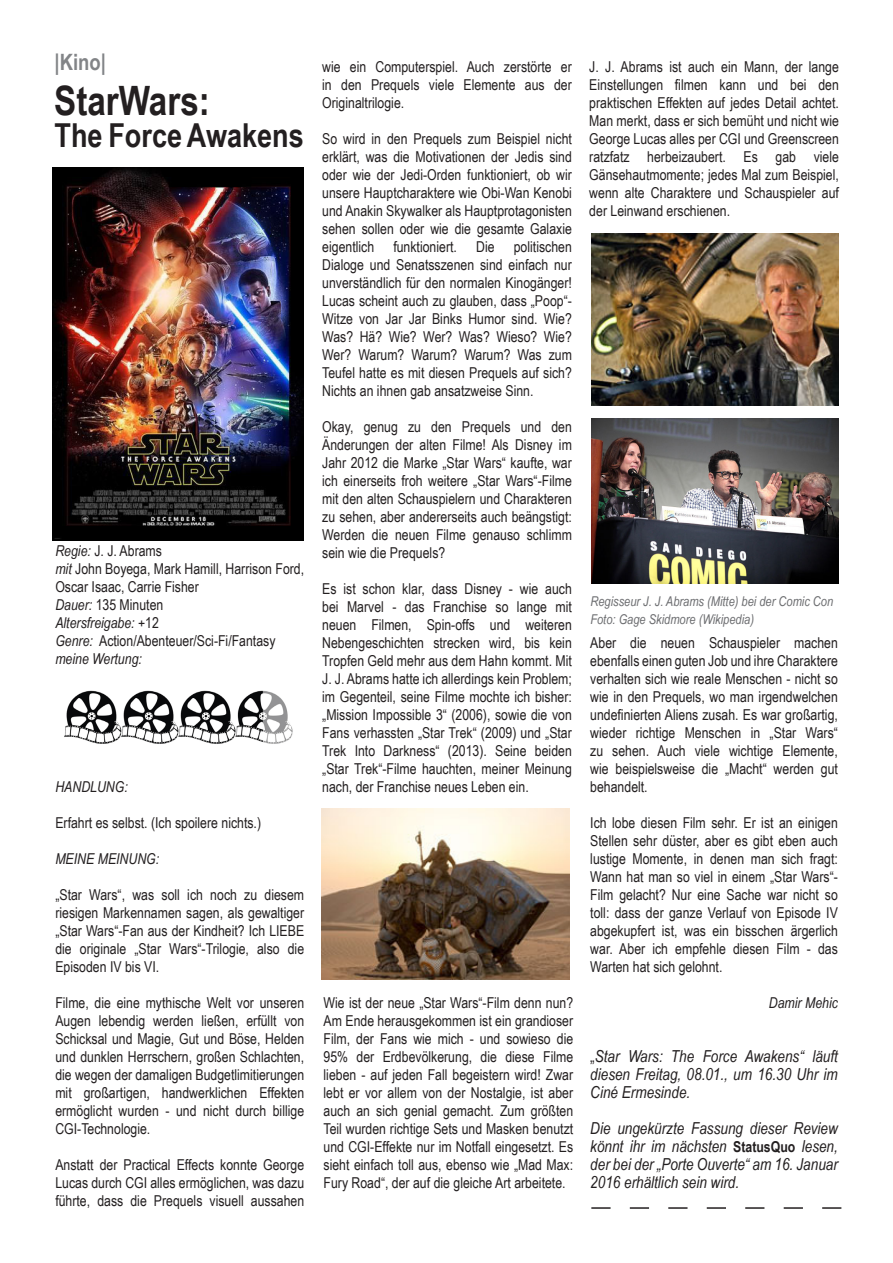
<style>
.page{position:relative;width:893px;height:1263px;background:#fff}
.page>*{position:absolute;margin:0;border:0;box-sizing:border-box;transform-origin:0 0}
.t1{font:700 40.5px "Arial Narrow";color:#231f20}
.t2{font:700 33px "Arial Narrow";color:#231f20}
.t3{font:700 22.5px "Arial Narrow";color:#828487}
.t4{font:italic 16.5px/18px "Arial Narrow";color:#231f20;text-align:justify}
.t5{font:15px/18px "Arial Narrow";color:#231f20;text-align:justify}
.t6{font:italic 15px "Arial Narrow";color:#231f20}
.t7{font:italic 13.5px "Arial Narrow";color:#6c6d70}
.s1{font-style:italic}
.s2{font-style:normal}
.s3{font-weight:700;font-style:normal;font-size:15px}
</style>
<div class="page">
<img style="left:64px;top:690px;width:229px;height:54px">
<img style="left:52px;top:167px;width:252px;height:373px">
<img style="left:591px;top:234px;width:248px;height:171px">
<img style="left:322px;top:808px;width:247px;height:172px">
<svg style="left:591px;top:1207px;width:250px;height:2px"></svg>
<img style="left:591px;top:418px;width:248px;height:165px">
<p class="t3" style="left:55px;top:45px;width:53px">|Kino|</p>
<p class="t1" style="left:54px;top:70px;width:157px">StarWars:</p>
<p class="t2" style="left:55px;top:111px;width:251px">The Force Awakens</p>
<p class="t5" style="left:55px;top:541px;width:108px"><span class="s1">Regie:</span> J. J. Abrams</p>
<p class="t5" style="left:55px;top:559px;width:250px"><span class="s1">mit</span> John Boyega, Mark Hamill, Harrison Ford,<br>Oscar Isaac, Carrie Fisher</p>
<p class="t5" style="left:55px;top:595px;width:110px"><span class="s1">Dauer:</span> 135 Minuten</p>
<p class="t6" style="left:55px;top:613px;width:105px">Altersfreigabe: <span class="s2">+12</span></p>
<p class="t5" style="left:55px;top:631px;width:222px"><span class="s1">Genre:</span> Action/Abenteuer/Sci-Fi/Fantasy <span class="s1">meine Wertung:</span></p>
<p class="t6" style="left:55px;top:776px;width:74px">HANDLUNG:</p>
<p class="t5" style="left:55px;top:813px;width:207px">Erfahrt es selbst. (Ich spoilere nichts.)</p>
<p class="t6" style="left:55px;top:848px;width:105px">MEINE MEINUNG:</p>
<p class="t5" style="left:55px;top:885px;width:250px">„Star Wars“, was soll ich noch zu diesem riesigen Markennamen sagen, als gewaltiger „Star Wars“-Fan aus der Kindheit? Ich LIEBE die originale „Star Wars“-Trilogie, also die Episoden IV bis VI.</p>
<p class="t5" style="left:55px;top:993px;width:250px">Filme, die eine mythische Welt vor unseren Augen lebendig werden ließen, erfüllt von Schicksal und Magie, Gut und Böse, Helden und dunklen Herrschern, großen Schlachten, die wegen der damaligen Budgetlimitierungen mit großartigen, handwerklichen Effekten ermöglicht wurden - und nicht durch billige CGI-Technologie.</p>
<p class="t5" style="left:55px;top:1155px;width:250px">Anstatt der Practical Effects konnte George Lucas durch CGI alles ermöglichen, was dazu führte, dass die Prequels visuell aussahen</p>
<p class="t5" style="left:322px;top:57px;width:251px">wie ein Computerspiel. Auch zerstörte er in den Prequels viele Elemente aus der Originaltrilogie.</p>
<p class="t5" style="left:322px;top:129px;width:251px">So wird in den Prequels zum Beispiel nicht erklärt, was die Motivationen der Jedis sind oder wie der Jedi-Orden funktioniert, ob wir unsere Hauptcharaktere wie Obi-Wan Kenobi und Anakin Skywalker als Hauptprotagonisten sehen sollen oder wie die gesamte Galaxie eigentlich</p>
<p class="t5" style="left:393px;top:237px;width:65px">funktioniert.</p>
<p class="t5" style="left:476px;top:237px;width:20px">Die</p>
<p class="t5" style="left:322px;top:237px;width:251px;text-indent:192px">politischen Dialoge und Senatsszenen sind einfach nur unverständlich für den normalen Kinogänger!<br>Lucas scheint auch zu glauben, dass „Poop“- Witze von Jar Jar Binks Humor sind. Wie?<br>Was? Hä? Wie? Wer? Was? Wieso? Wie?<br>Wer? Warum? Warum? Warum? Was zum Teufel hatte es mit diesen Prequels auf sich?<br>Nichts an ihnen gab ansatzweise Sinn.</p>
<p class="t5" style="left:322px;top:417px;width:251px">Okay, genug zu den Prequels und den Änderungen der alten Filme! Als Disney im Jahr 2012 die Marke „Star Wars“ kaufte, war ich einerseits froh weitere „Star Wars“-Filme mit den alten Schauspielern und Charakteren zu sehen, aber andererseits auch beängstigt:<br>Werden die neuen Filme genauso schlimm sein wie die Prequels?</p>
<p class="t5" style="left:322px;top:579px;width:251px">Es ist schon klar, dass Disney - wie auch bei Marvel - das Franchise so lange mit neuen Filmen, Spin-offs und weiteren Nebengeschichten strecken wird, bis kein Tropfen Geld mehr aus dem Hahn kommt. Mit J. J. Abrams hatte ich allerdings kein Problem; im Gegenteil, seine Filme mochte ich bisher: „Mission Impossible 3“ (2006), sowie die von Fans verhassten „Star Trek“ (2009) und „Star Trek Into Darkness“ (2013). Seine beiden „Star Trek“-Filme hauchten, meiner Meinung nach, der Franchise neues Leben ein.</p>
<p class="t5" style="left:324px;top:993px;width:251px">Wie ist der neue „Star Wars“-Film denn nun?<br>Am Ende herausgekommen ist ein grandioser Film, der Fans wie mich - und sowieso die 95% der Erdbevölkerung, die diese Filme lieben - auf jeden Fall begeistern wird! Zwar lebt er vor allem von der Nostalgie, ist aber auch an sich genial gemacht. Zum größten Teil wurden richtige Sets und Masken benutzt und CGI-Effekte nur im Notfall eingesetzt. Es sieht einfach toll aus, ebenso wie „Mad Max:<br>Fury Road“, der auf die gleiche Art arbeitete.</p>
<p class="t5" style="left:589px;top:57px;width:251px">J. J. Abrams ist auch ein Mann, der lange Einstellungen filmen kann und bei den praktischen Effekten auf jedes Detail achtet.<br>Man merkt, dass er sich bemüht und nicht wie George Lucas alles per CGI und Greenscreen ratzfatz herbeizaubert. Es gab viele Gänsehautmomente; jedes Mal zum Beispiel, wenn alte Charaktere und Schauspieler auf der Leinwand erschienen.</p>
<p class="t7" style="left:590px;top:591px;width:244px">Regisseur J. J. Abrams (Mitte) bei der Comic Con</p>
<p class="t7" style="left:590px;top:609px;width:165px">Foto: Gage Skidmore (Wikipedia)</p>
<p class="t5" style="left:590px;top:633px;width:249px">Aber die neuen Schauspieler machen ebenfalls einen guten Job und ihre Charaktere verhalten sich wie reale Menschen - nicht so wie in den Prequels, wo man irgendwelchen undefinierten Aliens zusah. Es war großartig, wieder richtige Menschen in „Star Wars“ zu sehen. Auch viele wichtige Elemente, wie beispielsweise die „Macht“ werden gut behandelt.</p>
<p class="t5" style="left:590px;top:813px;width:249px">Ich lobe diesen Film sehr. Er ist an einigen Stellen sehr düster, aber es gibt eben auch lustige Momente, in denen man sich fragt:<br>Wann hat man so viel in einem „Star Wars“- Film gelacht? Nur eine Sache war nicht so toll: dass der ganze Verlauf von Episode IV abgekupfert ist, was ein bisschen ärgerlich war. Aber ich empfehle diesen Film - das Warten hat sich gelohnt.</p>
<p class="t6" style="left:769px;top:992px;width:71px">Damir Mehic</p>
<p class="t4" style="left:590px;top:1047px;width:249px"><span class="s2">„</span>Star Wars: The Force Awakens“ läuft diesen Freitag, 08.01., um 16.30 Uhr im Ciné Ermesinde.</p>
<p class="t4" style="left:590px;top:1119px;width:249px">Die ungekürzte Fassung dieser Review könnt ihr im nächsten <span class="s3">StatusQuo</span> lesen, der bei der „Porte Ouverte“ am 16. Januar 2016 erhältlich sein wird.</p>
</div>
